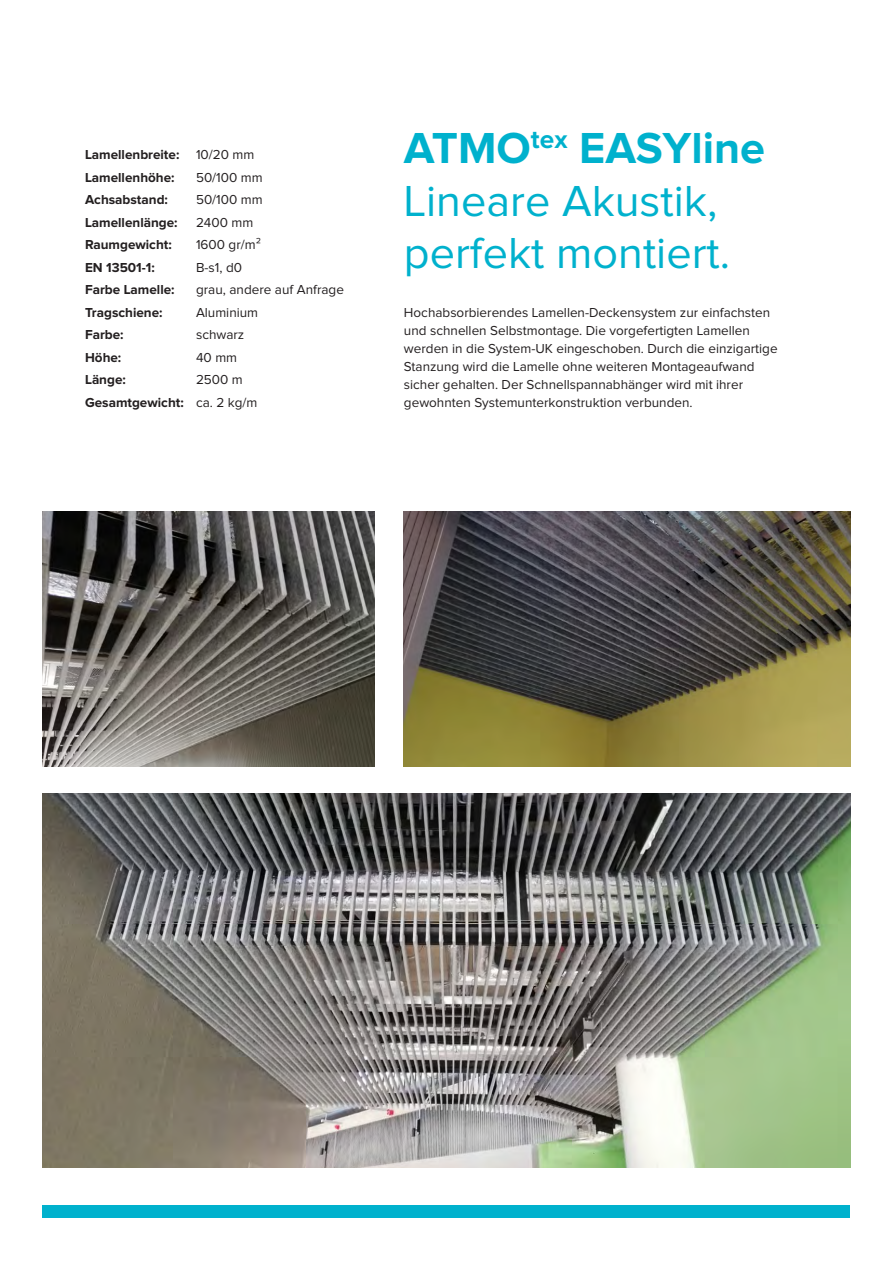
<style>
.page{position:relative;width:893px;height:1263px;background:#fff}
.page>*{position:absolute;margin:0;border:0;box-sizing:border-box;transform-origin:0 0}
.t1{font:45px/52.5px "Proxima Nova";color:#00b1cd}
.t2{font:13.5px/18px "Proxima Nova";color:#231f20}
.t3{font:700 13.5px/22.5px "Proxima Nova";color:#231f20}
.s1{font-weight:400}
.s2{font-weight:700}
</style>
<div class="page">
<div style="left:43px;top:1205px;width:807px;height:13px;background:#00b1cd"></div>
<img style="left:43px;top:794px;width:807px;height:374px">
<img style="left:404px;top:512px;width:446px;height:255px">
<img style="left:43px;top:512px;width:331px;height:255px">
<p class="t3" style="left:85px;top:144px;width:171px">Lamellenbreite: <span class="s1">10/20 mm<br></span>Lamellenhöhe:</p>
<p class="t2" style="left:196px;top:169px;width:68px">50/100 mm</p>
<p class="t3" style="left:85px;top:189px;width:84px">Achsabstand:</p>
<p class="t2" style="left:196px;top:191px;width:68px">50/100 mm</p>
<p class="t3" style="left:85px;top:211px;width:94px">Lamellenlänge:</p>
<p class="t2" style="left:196px;top:214px;width:59px">2400 mm</p>
<p class="t3" style="left:85px;top:234px;width:88px">Raumgewicht:</p>
<p class="t2" style="left:196px;top:236px;width:66px">1600 gr/m²</p>
<p class="t3" style="left:85px;top:256px;width:71px">EN 13501-1:</p>
<p class="t2" style="left:196px;top:259px;width:48px">B-s1, d0</p>
<p class="t3" style="left:85px;top:279px;width:91px">Farbe Lamelle:</p>
<p class="t2" style="left:196px;top:281px;width:149px">grau, andere auf Anfrage</p>
<p class="t3" style="left:85px;top:301px;width:79px">Tragschiene:</p>
<p class="t2" style="left:196px;top:304px;width:64px">Aluminium</p>
<p class="t3" style="left:85px;top:324px;width:40px">Farbe:</p>
<p class="t2" style="left:196px;top:326px;width:50px">schwarz</p>
<p class="t3" style="left:85px;top:346px;width:38px">Höhe:</p>
<p class="t2" style="left:196px;top:349px;width:43px">40 mm</p>
<p class="t3" style="left:85px;top:369px;width:42px">Länge:</p>
<p class="t3" style="left:85px;top:369px;width:174px;text-indent:111px"><span class="s1">2500 m<br></span>Gesamtgewicht: <span class="s1">ca. 2 kg/m</span></p>
<h1 class="t1" style="left:404px;top:124px;width:363px"><span class="s2">ATMO</span><sup>tex</sup> <span class="s2">EASYline<br></span>Lineare Akustik, perfekt montiert.</h1>
<p class="t2" style="left:404px;top:304px;width:375px">Hochabsorbierendes Lamellen-Deckensystem zur einfachsten und schnellen Selbstmontage. Die vorgefertigten Lamellen werden in die System-UK eingeschoben. Durch die einzigartige Stanzung wird die Lamelle ohne weiteren Montageaufwand sicher gehalten. Der Schnellspannabhänger wird mit ihrer gewohnten Systemunterkonstruktion verbunden.</p>
</div>
